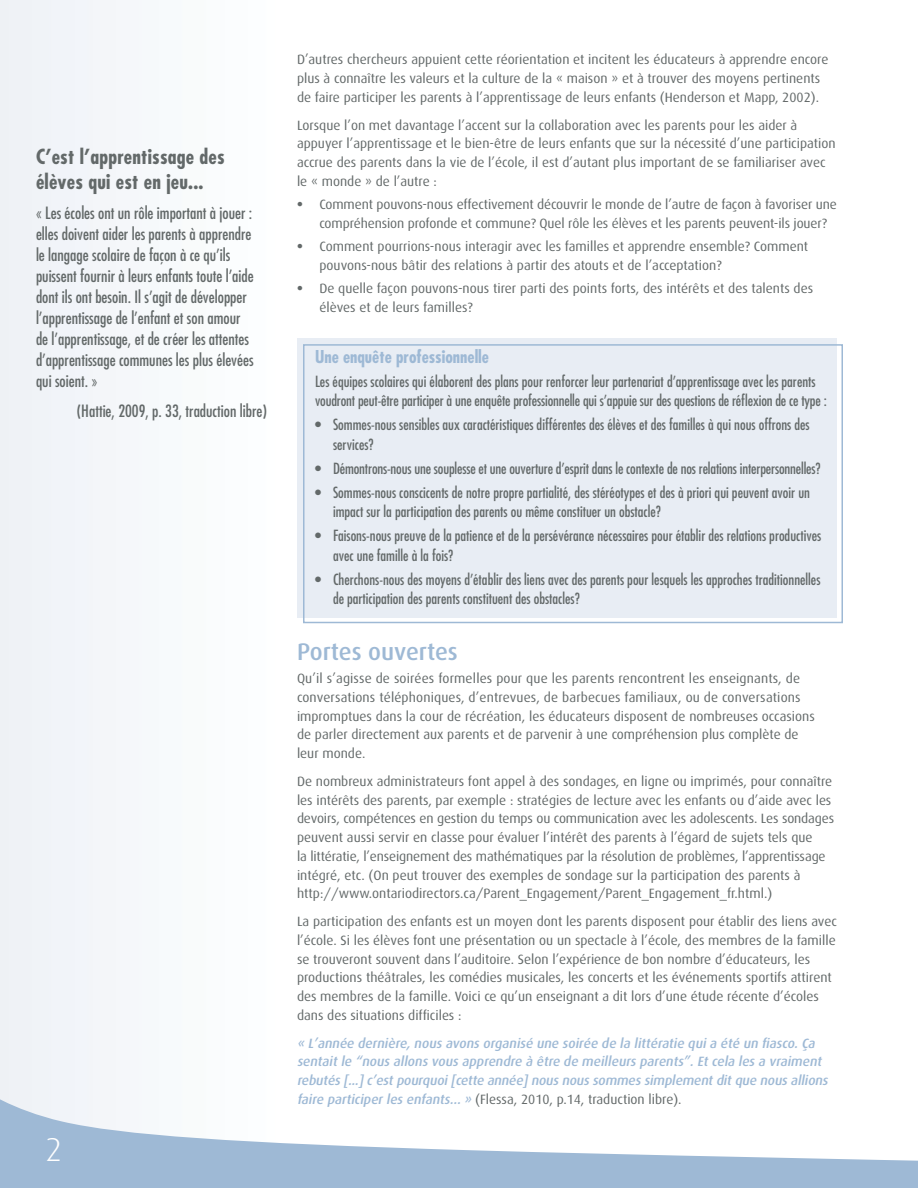
<style>
.page{position:relative;width:918px;height:1188px;background:#fff}
.page>*{position:absolute;margin:0;border:0;box-sizing:border-box;transform-origin:0 0}
.t1{font:300 33px "Dax";color:#fff}
.H1_more_space{font:500 24px "Dax";color:#9eb9d5}
.Sidebar_Title{font:700 condensed 20.25px/25.5px "Futura";letter-spacing:.01em;color:#636969}
.Title_in_box{font:700 condensed 17.25px "Futura";color:#9eb9d5}
.Sidebar_copy{font:condensed 16.5px/21px "Futura";color:#636969}
.Sidebar_credit{font:condensed 16.5px "Futura";color:#636969}
.Copy_in_box{font:condensed 15px/19.5px "Futura";color:#636969}
.body_copy_more_space{font:13.5px/18.8px "Dax";color:#636969}
.body_copy_after_H1{font:13.5px/18.8px "Dax";color:#636969}
.Quote_in_blue{font:italic 500 13.5px/18.8px "Dax";color:#9eb9d5}
.s1{font-weight:800}
.s2{font-weight:400;font-style:normal;color:#636969}
</style>
<div class="page">
<div style="left:0;top:0;width:276px;height:1186px;background:#f5f7fa"></div>
<svg style="left:0;top:1099px;width:918px;height:89px"></svg>
<div style="left:297px;top:339px;width:540px;height:279px;background:#e8edf4"></div>
<div style="left:303px;top:344px;width:540px;height:279px;border:2px solid #9eb9d5"></div>
<p class="Sidebar_Title" style="left:36px;top:143px;width:190px">C’est l’apprentissage des élèves qui est en jeu...</p>
<p class="Sidebar_copy" style="left:36px;top:203px;width:219px">« Les écoles ont un rôle important à jouer : elles doivent aider les parents à apprendre le langage scolaire de façon à ce qu’ils puissent fournir à leurs enfants toute l’aide dont ils ont besoin. Il s’agit de développer l’apprentissage de l’enfant et son amour de l’apprentissage, et de créer les attentes d’apprentissage communes les plus élevées qui soient. »</p>
<p class="Sidebar_credit" style="left:77px;top:401px;width:192px">(Hattie, 2009, p. 33, traduction libre)</p>
<h1 class="t1" style="left:46px;top:1132px;width:18px">2</h1>
<p class="body_copy_more_space" style="left:297px;top:51px;width:533px">D’autres chercheurs appuient cette réorientation et incitent les éducateurs à apprendre encore plus à connaître les valeurs et la culture de la « maison » et à trouver des moyens pertinents de faire participer les parents à l’apprentissage de leurs enfants (Henderson et Mapp, 2002).</p>
<p class="body_copy_more_space" style="left:297px;top:116px;width:540px">Lorsque l’on met davantage l’accent sur la collaboration avec les parents pour les aider à appuyer l’apprentissage et le bien-être de leurs enfants que sur la nécessité d’une participation accrue des parents dans la vie de l’école, il est d’autant plus important de se familiariser avec le « monde » de l’autre :</p>
<p class="body_copy_more_space" style="left:320px;top:195px;width:519px;text-indent:-22px"><span class="s1">•</span> Comment pouvons-nous effectivement découvrir le monde de l’autre de façon à favoriser une compréhension profonde et commune? Quel rôle les élèves et les parents peuvent-ils jouer?</p>
<p class="body_copy_more_space" style="left:320px;top:237px;width:490px;text-indent:-22px"><span class="s1">•</span> Comment pourrions-nous interagir avec les familles et apprendre ensemble? Comment pouvons-nous bâtir des relations à partir des atouts et de l’acceptation?</p>
<p class="body_copy_more_space" style="left:320px;top:279px;width:495px;text-indent:-22px"><span class="s1">•</span> De quelle façon pouvons-nous tirer parti des points forts, des intérêts et des talents des élèves et de leurs familles?</p>
<p class="Title_in_box" style="left:315px;top:345px;width:176px">Une enquête professionnelle</p>
<p class="Copy_in_box" style="left:315px;top:372px;width:513px">Les équipes scolaires qui élaborent des plans pour renforcer leur partenariat d’apprentissage avec les parents voudront peut-être participer à une enquête professionnelle qui s’appuie sur des questions de réflexion de ce type :</p>
<p class="Copy_in_box" style="left:333px;top:415px;width:478px;text-indent:-18px">• Sommes-nous sensibles aux caractéristiques différentes des élèves et des familles à qui nous offrons des services?</p>
<p class="Copy_in_box" style="left:315px;top:459px;width:507px">• Démontrons-nous une souplesse et une ouverture d’esprit dans le contexte de nos relations interpersonnelles?</p>
<p class="Copy_in_box" style="left:333px;top:483px;width:479px;text-indent:-18px">• Sommes-nous conscicents de notre propre partialité, des stéréotypes et des à priori qui peuvent avoir un impact sur la participation des parents ou même constituer un obstacle?</p>
<p class="Copy_in_box" style="left:333px;top:526px;width:490px;text-indent:-18px">• Faisons-nous preuve de la patience et de la persévérance nécessaires pour établir des relations productives avec une famille à la fois?</p>
<p class="Copy_in_box" style="left:333px;top:570px;width:489px;text-indent:-18px">• Cherchons-nous des moyens d’établir des liens avec des parents pour lesquels les approches traditionnelles de participation des parents constituent des obstacles?</p>
<p class="H1_more_space" style="left:297px;top:638px;width:162px">Portes ouvertes</p>
<p class="body_copy_after_H1" style="left:297px;top:669px;width:519px">Qu’il s’agisse de soirées formelles pour que les parents rencontrent les enseignants, de conversations téléphoniques, d’entrevues, de barbecues familiaux, ou de conversations impromptues dans la cour de récréation, les éducateurs disposent de nombreuses occasions de parler directement aux parents et de parvenir à une compréhension plus complète de leur monde.</p>
<p class="body_copy_more_space" style="left:297px;top:772px;width:539px">De nombreux administrateurs font appel à des sondages, en ligne ou imprimés, pour connaître les intérêts des parents, par exemple : stratégies de lecture avec les enfants ou d’aide avec les devoirs, compétences en gestion du temps ou communication avec les adolescents. Les sondages peuvent aussi servir en classe pour évaluer l’intérêt des parents à l’égard de sujets tels que<br>la littératie, l’enseignement des mathématiques par la résolution de problèmes, l’apprentissage intégré, etc. (On peut trouver des exemples de sondage sur la participation des parents à http://www.ontariodirectors.ca/Parent_Engagement/Parent_Engagement_fr.html.)</p>
<p class="body_copy_more_space" style="left:297px;top:912px;width:542px">La participation des enfants est un moyen dont les parents disposent pour établir des liens avec l’école. Si les élèves font une présentation ou un spectacle à l’école, des membres de la famille se trouveront souvent dans l’auditoire. Selon l’expérience de bon nombre d’éducateurs, les productions théâtrales, les comédies musicales, les concerts et les événements sportifs attirent des membres de la famille. Voici ce qu’un enseignant a dit lors d’une étude récente d’écoles dans des situations difficiles :</p>
<p class="Quote_in_blue" style="left:297px;top:1034px;width:535px">« L’année dernière, nous avons organisé une soirée de la littératie qui a été un fiasco. Ça sentait le “nous allons vous apprendre à être de meilleurs parents”. Et cela les a vraiment rebutés [...]c’estpourquoi[cette année]nous nous sommes simplementditque nous allions faire participer les enfants... » <span class="s2">(Flessa, 2010, p.14, traduction libre).</span></p>
</div>
